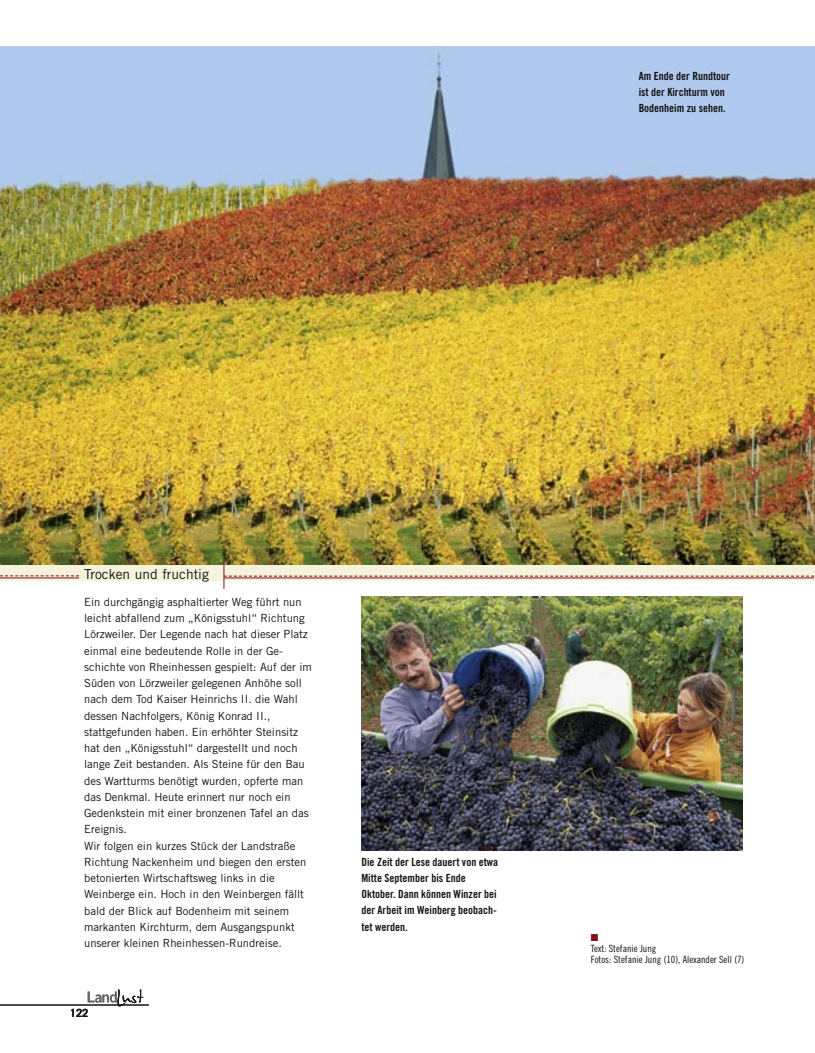
<style>
.page{position:relative;width:815px;height:1053px;background:#fff}
.page>*{position:absolute;margin:0;border:0;box-sizing:border-box;transform-origin:0 0}
._04_Zwischenüberschrift{font:13.75px "Trade Gothic LT";color:#141312}
._06_Kastentext{font:11.25px/16.2px "Trade Gothic LT";color:#141312}
._07_Bildunterschrift{font:11.25px/16.2px "Trade Gothic LT Bold Cond Twenty";color:#141312}
.t1{font:700 11.25px "Trade Gothic LT";color:#141312}
._08_Textautor{font:10px "Trade Gothic LT Cond Eighteen";color:#141312}
._08_Textautor-2{font:10px "Zapf Dingbats";color:#7e1317}
</style>
<div class="page">
<hr style="left:0;top:1004px;width:149px;height:1px;background:#141312">
<svg style="left:88px;top:989px;width:56px;height:17px"></svg>
<img style="left:361px;top:596px;width:382px;height:254px">
<img style="left:0;top:46px;width:815px;height:519px">
<div style="left:0;top:565px;width:815px;height:16px;background:#f5f3db"></div>
<svg style="left:0;top:575px;width:79px;height:1px"></svg>
<svg style="left:224px;top:575px;width:590px;height:1px"></svg>
<hr style="left:223px;top:558px;width:1px;height:31px;background:#7e1317">
<hr style="left:224px;top:577px;width:590px;height:1px;background:#7e1317">
<hr style="left:0;top:577px;width:79px;height:1px;background:#7e1317">
<p class="_07_Bildunterschrift" style="left:639px;top:67px;width:93px">Am Ende der Rundtour ist der Kirchturm von<br>Bodenheim zu sehen.</p>
<p class="_04_Zwischenüberschrift" style="left:84px;top:565px;width:126px">Trocken und fruchtig</p>
<p class="_06_Kastentext" style="left:84px;top:593px;width:229px">Ein durchgängig asphaltierter Weg führt nun leicht abfallend zum „Königsstuhl“ Richtung Lörzweiler. Der Legende nach hat dieser Platz einmal eine bedeutende Rolle in der Ge&shy;schichte von Rheinhessen gespielt: Auf der im Süden von Lörzweiler gelegenen Anhöhe soll nach dem Tod Kaiser Heinrichs II. die Wahl dessen Nachfolgers, König Konrad II., stattgefunden haben. Ein erhöhter Steinsitz hat den „Königsstuhl“ dargestellt und noch lange Zeit bestanden. Als Steine für den Bau des Wartturms benötigt wurden, opferte man das Denkmal. Heute erinnert nur noch ein Gedenkstein mit einer bronzenen Tafel an das Ereignis.</p>
<p class="_06_Kastentext" style="left:84px;top:837px;width:224px">Wir folgen ein kurzes Stück der Landstraße Richtung Nackenheim und biegen den ersten betonierten Wirtschaftsweg links in die Weinberge ein. Hoch in den Weinbergen fällt bald der Blick auf Bodenheim mit seinem markanten Kirchturm, dem Ausgangspunkt unserer kleinen Rheinhessen-Rundreise.</p>
<p class="t1" style="left:70px;top:1005px;width:20px">122</p>
<p class="_07_Bildunterschrift" style="left:361px;top:853px;width:138px">Die Zeit der Lese dauert von etwa<br>Mitte September bis Ende<br>Oktober. Dann können Winzer bei der Arbeit im Weinberg beobach&shy;tet werden.</p>
<p class="_08_Textautor-2" style="left:591px;top:932px;width:9px">■</p>
<p class="_08_Textautor" style="left:591px;top:942px;width:67px">Text: Stefanie Jung</p>
<p class="_08_Textautor" style="left:591px;top:953px;width:155px">Fotos: Stefanie Jung (10), Alexander Sell (7)</p>
</div>
